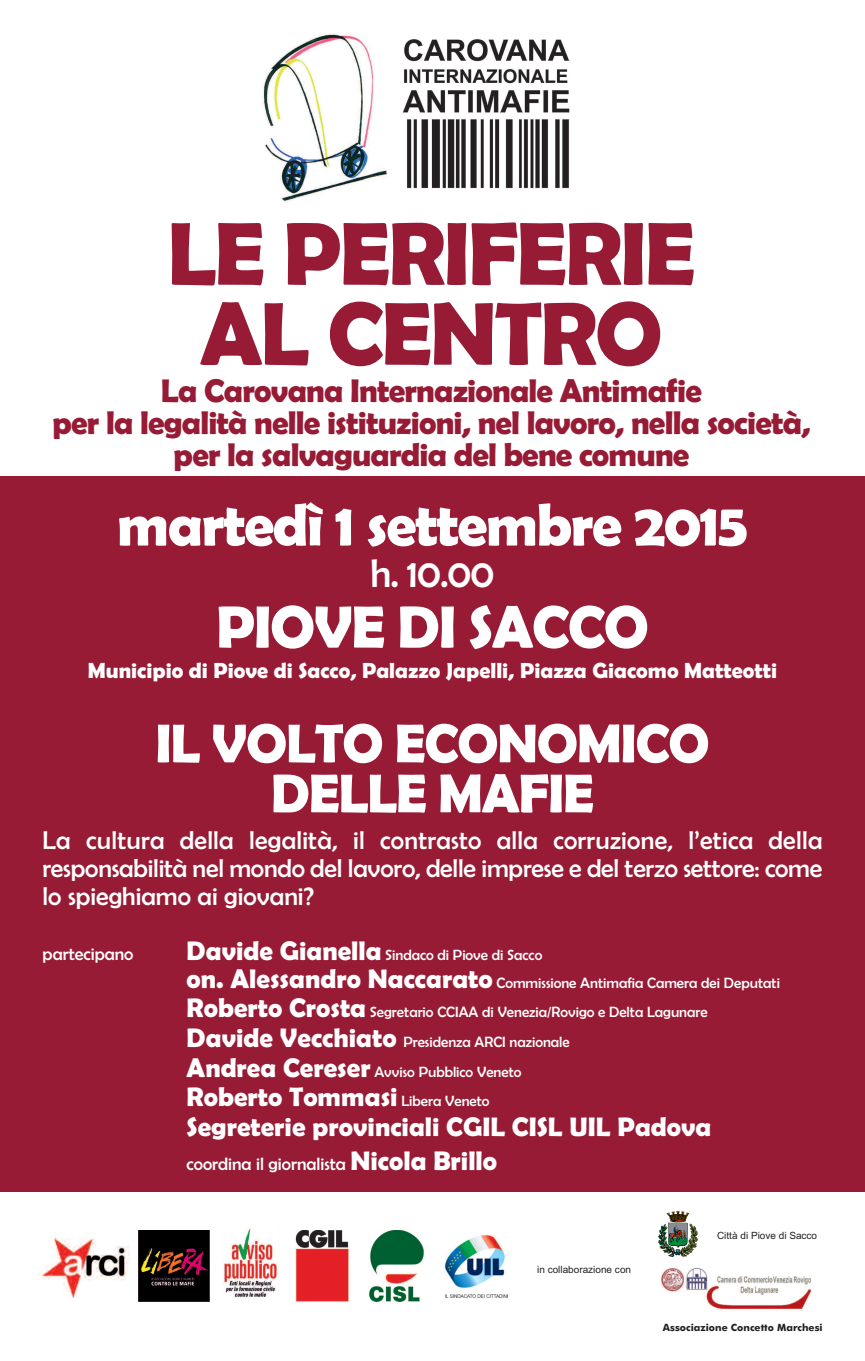
<style>
.page{position:relative;width:865px;height:1361px;background:#fff}
.page>*{position:absolute;margin:0;border:0;box-sizing:border-box;transform-origin:0 0}
.t1{font:700 90px/80px "Berlin Sans FB Demi";letter-spacing:-.025em;color:#971b35;text-align:center}
.t2{font:700 60px "Berlin Sans FB Demi";letter-spacing:-.025em;color:#fff}
.t3{font:700 55px/50px "Berlin Sans FB Demi";letter-spacing:-.025em;color:#fff;text-align:center}
.t4{font:40px "Berlin Sans FB";color:#fff}
.t5{font:700 33px/32px "Berlin Sans FB Demi";letter-spacing:-.025em;color:#971b35;text-align:center}
.t6{font:700 27px/29.7px "Berlin Sans FB Demi";color:#fff}
.t7{font:26px/28px "Berlin Sans FB";letter-spacing:-.01em;color:#fff;text-align:justify}
.t8{font:700 22px "Berlin Sans FB Demi";color:#fff}
.t9{font:18px "Berlin Sans FB";color:#fff}
.t10{font:15px/29.7px "Berlin Sans FB";color:#fff}
.t11{font:10px "Arial";color:#231f20}
.t12{font:700 10px "Futura BT";color:#231f20}
.s1{font-family:"Berlin Sans FB Demi";font-weight:700;font-size:27px}
.s2{font-family:"Berlin Sans FB";font-weight:400;font-size:15px}
</style>
<div class="page">
<div style="left:0;top:476px;width:865px;height:715px;background:#971b35"></div>
<img style="left:262px;top:33px;width:308px;height:170px">
<img style="left:38px;top:1237px;width:91px;height:61px">
<img style="left:138px;top:1230px;width:72px;height:72px">
<img style="left:222px;top:1228px;width:56px;height:70px">
<img style="left:295px;top:1230px;width:212px;height:71px">
<img style="left:658px;top:1211px;width:39px;height:45px">
<img style="left:661px;top:1268px;width:151px;height:43px">
<h1 class="t1" style="left:167px;top:214px;width:529px">LE PERIFERIE<br>AL CENTRO</h1>
<h3 class="t5" style="left:52px;top:375px;width:760px">La Carovana Internazionale Antimafie<br>per la legalità nelle istituzioni, nel lavoro, nella società, per la salvaguardia del bene comune</h3>
<h2 class="t2" style="left:117px;top:490px;width:632px">martedì 1 settembre 2015</h2>
<h3 class="t4" style="left:370px;top:549px;width:125px">h. 10.00</h3>
<h2 class="t2" style="left:216px;top:592px;width:434px">PIOVE DI SACCO</h2>
<h3 class="t8" style="left:88px;top:657px;width:690px">Municipio di Piove di Sacco, Palazzo Japelli, Piazza Giacomo Matteotti</h3>
<h3 class="t3" style="left:155px;top:718px;width:556px">IL VOLTO ECONOMICO<br>DELLE MAFIE</h3>
<h3 class="t7" style="left:43px;top:826px;width:781px">La cultura della legalità, il contrasto alla corruzione, l’etica della responsabilità nel mondo del lavoro, delle imprese e del terzo settore: come lo spieghiamo ai giovani?</h3>
<p class="t9" style="left:43px;top:943px;width:92px">partecipano</p>
<p class="t10" style="left:187px;top:941px;width:595px;line-height:27.7px"><span class="s1">Davide Gianella</span> Sindaco di Piove di Sacco<br><span class="s1">on. Alessandro Naccarato</span> Commissione Antimafia Camera dei Deputati</p>
<p class="t10" style="left:187px;top:997px;width:522px"><span class="s1">Roberto Crosta</span> Segretario CCIAA di Venezia/Rovigo e Delta Lagunare<br><span class="s1">Davide Vecchiato</span> Presidenza ARCI nazionale<br><span class="s1">Andrea Cereser</span> Avviso Pubblico Veneto</p>
<h3 class="t6" style="left:187px;top:1082px;width:526px">Roberto Tommasi <span class="s2">Libera Veneto<br></span>Segreterie provinciali CGIL CISL UIL Padova</h3>
<p class="t9" style="left:187px;top:1153px;width:312px">coordina il giornalista <span class="s1">Nicola Brillo</span></p>
<p class="t11" style="left:537px;top:1263px;width:95px">in collaborazione con</p>
<p class="t11" style="left:717px;top:1229px;width:102px">Città di Piove di Sacco</p>
<p class="t12" style="left:663px;top:1321px;width:161px">Associazione Concetto Marchesi</p>
</div>
